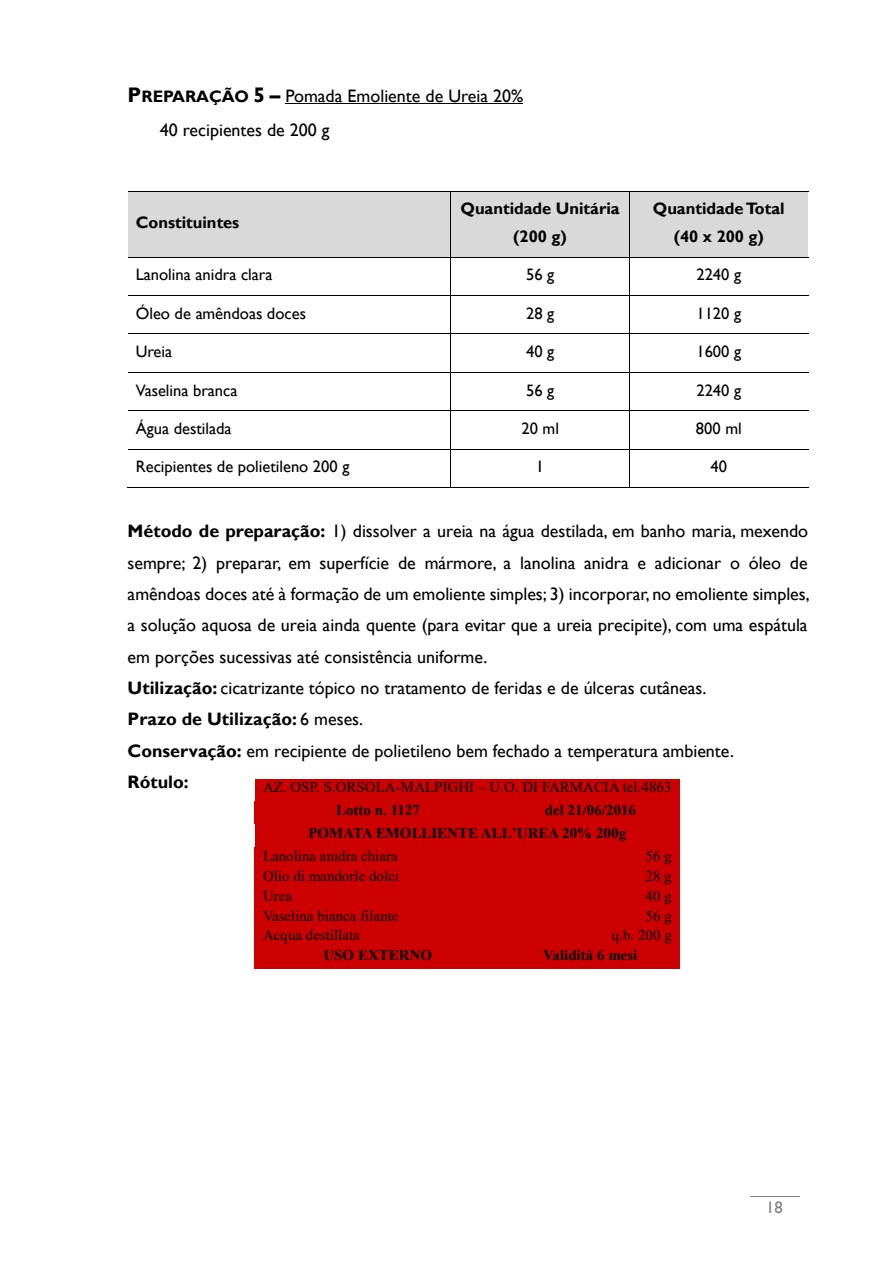
<style>
.page{position:relative;width:893px;height:1263px;background:#fff}
.page>*{position:absolute;margin:0;border:0;box-sizing:border-box;transform-origin:0 0}
.t1{font:18px/31.3px "Gill Sans";color:#000}
.t2{font:16.5px "Gill Sans";color:#000}
.t3{font:700 16.5px/28.2px "Gill Sans";color:#000;text-align:center}
.t4{font:16.5px "Gill Sans";color:#808080}
.t5{font:15px "Times New Roman";color:#000}
.t6{font:700 15px/22.8px "Times New Roman";color:#000}
.s1{font-weight:700;font-size:21px}
.s2{font-weight:700;font-size:16.5px}
.s3{font-weight:700}
</style>
<div class="page">
<hr style="left:750px;top:1196px;width:49px;height:1px;background:#7f7f7f">
<hr style="left:285px;top:104px;width:238px;height:1px;background:#000">
<div style="left:128px;top:191px;width:322px;height:66px;background:#d9d9d9"></div>
<div style="left:451px;top:191px;width:178px;height:66px;background:#d9d9d9"></div>
<div style="left:630px;top:191px;width:178px;height:66px;background:#d9d9d9"></div>
<hr style="left:128px;top:191px;width:322px;height:1px;background:#000">
<hr style="left:451px;top:191px;width:178px;height:1px;background:#000">
<hr style="left:630px;top:191px;width:178px;height:1px;background:#000">
<hr style="left:450px;top:191px;width:1px;height:66px;background:#000">
<hr style="left:629px;top:191px;width:1px;height:66px;background:#000">
<hr style="left:128px;top:257px;width:322px;height:1px;background:#000">
<hr style="left:451px;top:257px;width:178px;height:1px;background:#000">
<hr style="left:630px;top:257px;width:178px;height:1px;background:#000">
<hr style="left:450px;top:257px;width:1px;height:38px;background:#000">
<hr style="left:629px;top:257px;width:1px;height:38px;background:#000">
<hr style="left:128px;top:295px;width:322px;height:1px;background:#000">
<hr style="left:451px;top:295px;width:178px;height:1px;background:#000">
<hr style="left:630px;top:295px;width:178px;height:1px;background:#000">
<hr style="left:450px;top:296px;width:1px;height:38px;background:#000">
<hr style="left:629px;top:296px;width:1px;height:38px;background:#000">
<hr style="left:128px;top:334px;width:322px;height:1px;background:#000">
<hr style="left:451px;top:334px;width:178px;height:1px;background:#000">
<hr style="left:630px;top:334px;width:178px;height:1px;background:#000">
<hr style="left:450px;top:334px;width:1px;height:38px;background:#000">
<hr style="left:629px;top:334px;width:1px;height:38px;background:#000">
<hr style="left:128px;top:372px;width:322px;height:1px;background:#000">
<hr style="left:451px;top:372px;width:178px;height:1px;background:#000">
<hr style="left:630px;top:372px;width:178px;height:1px;background:#000">
<hr style="left:450px;top:373px;width:1px;height:37px;background:#000">
<hr style="left:629px;top:373px;width:1px;height:37px;background:#000">
<hr style="left:128px;top:410px;width:322px;height:1px;background:#000">
<hr style="left:451px;top:410px;width:178px;height:1px;background:#000">
<hr style="left:630px;top:410px;width:178px;height:1px;background:#000">
<hr style="left:450px;top:411px;width:1px;height:38px;background:#000">
<hr style="left:629px;top:411px;width:1px;height:38px;background:#000">
<hr style="left:128px;top:449px;width:322px;height:1px;background:#000">
<hr style="left:451px;top:449px;width:178px;height:1px;background:#000">
<hr style="left:630px;top:449px;width:178px;height:1px;background:#000">
<hr style="left:127px;top:488px;width:323px;height:1px;background:#000">
<hr style="left:450px;top:450px;width:1px;height:38px;background:#000">
<hr style="left:451px;top:488px;width:178px;height:1px;background:#000">
<hr style="left:629px;top:450px;width:1px;height:38px;background:#000">
<hr style="left:630px;top:488px;width:178px;height:1px;background:#000">
<div style="left:255px;top:779px;width:425px;height:22px;background:#c00"></div>
<div style="left:255px;top:801px;width:246px;height:23px;background:#c00"></div>
<div style="left:501px;top:801px;width:179px;height:23px;background:#c00"></div>
<div style="left:255px;top:824px;width:425px;height:23px;background:#c00"></div>
<div style="left:255px;top:847px;width:246px;height:20px;background:#c00"></div>
<div style="left:501px;top:847px;width:179px;height:20px;background:#c00"></div>
<div style="left:255px;top:867px;width:246px;height:20px;background:#c00"></div>
<div style="left:501px;top:867px;width:179px;height:20px;background:#c00"></div>
<div style="left:255px;top:887px;width:246px;height:20px;background:#c00"></div>
<div style="left:501px;top:887px;width:179px;height:20px;background:#c00"></div>
<div style="left:255px;top:907px;width:246px;height:20px;background:#c00"></div>
<div style="left:501px;top:907px;width:179px;height:20px;background:#c00"></div>
<div style="left:255px;top:927px;width:246px;height:19px;background:#c00"></div>
<div style="left:501px;top:927px;width:179px;height:19px;background:#c00"></div>
<div style="left:255px;top:946px;width:246px;height:23px;background:#c00"></div>
<div style="left:501px;top:946px;width:179px;height:23px;background:#c00"></div>
<p class="t1" style="left:160px;top:79px;width:365px;line-height:34px;text-indent:-32px"><span class="s1">P</span><span class="s2">REPARAÇÃO</span> <span class="s1">5 –</span> Pomada Emoliente de Ureia 20%<br>40 recipientes de 200 g</p>
<p class="t3" style="left:136px;top:208px;width:105px">Constituintes</p>
<p class="t3" style="left:461px;top:194px;width:161px">Quantidade Unitária (200 g)</p>
<p class="t3" style="left:653px;top:194px;width:133px">Quantidade Total (40 x 200 g)</p>
<p class="t2" style="left:136px;top:265px;width:138px">Lanolina anidra clara</p>
<p class="t2" style="left:526px;top:265px;width:30px">56 g</p>
<p class="t2" style="left:696px;top:265px;width:46px">2240 g</p>
<p class="t2" style="left:136px;top:303px;width:172px">Óleo de amêndoas doces</p>
<p class="t2" style="left:526px;top:303px;width:30px">28 g</p>
<p class="t2" style="left:696px;top:303px;width:46px">1120 g</p>
<p class="t2" style="left:136px;top:342px;width:38px">Ureia</p>
<p class="t2" style="left:526px;top:342px;width:30px">40 g</p>
<p class="t2" style="left:696px;top:342px;width:46px">1600 g</p>
<p class="t2" style="left:136px;top:380px;width:103px">Vaselina branca</p>
<p class="t2" style="left:526px;top:380px;width:30px">56 g</p>
<p class="t2" style="left:696px;top:380px;width:46px">2240 g</p>
<p class="t2" style="left:136px;top:419px;width:97px">Água destilada</p>
<p class="t2" style="left:521px;top:419px;width:39px">20 ml</p>
<p class="t2" style="left:696px;top:419px;width:47px">800 ml</p>
<p class="t2" style="left:136px;top:457px;width:215px">Recipientes de polietileno 200 g</p>
<p class="t2" style="left:536px;top:457px;width:10px">1</p>
<p class="t2" style="left:710px;top:457px;width:18px">40</p>
<p class="t1" style="left:128px;top:515px;width:684px"><span class="s3">Método de preparação:</span> 1) dissolver a ureia na água destilada, em banho maria, mexendo sempre; 2) preparar, em superfície de mármore, a lanolina anidra e adicionar o óleo de amêndoas doces até à formação de um emoliente simples; 3) incorporar, no emoliente simples, a solução aquosa de ureia ainda quente (para evitar que a ureia precipite), com uma espátula em porções sucessivas até consistência uniforme.<br><span class="s3">Utilização:</span> cicatrizante tópico no tratamento de feridas e de úlceras cutâneas.<br><span class="s3">Prazo de Utilização:</span> 6 meses.<br><span class="s3">Conservação:</span> em recipiente de polietileno bem fechado a temperatura ambiente.<br><span class="s3">Rótulo:</span></p>
<p class="t5" style="left:263px;top:779px;width:410px">AZ. OSP. S.ORSOLA-MALPIGHI – U.O. DI FARMACIA tel.4863</p>
<p class="t6" style="left:336px;top:799px;width:85px">Lotto n. 1127</p>
<p class="t6" style="left:308px;top:799px;width:329px;text-indent:236px">del 21/06/2016<br>POMATA EMOLLIENTE ALL’UREA 20% 200g</p>
<p class="t5" style="left:263px;top:847px;width:136px">Lanolina anidra chiara</p>
<p class="t5" style="left:645px;top:847px;width:28px">56 g</p>
<p class="t5" style="left:263px;top:867px;width:138px">Olio di mandorle dolci</p>
<p class="t5" style="left:645px;top:867px;width:28px">28 g</p>
<p class="t5" style="left:263px;top:887px;width:31px">Urea</p>
<p class="t5" style="left:645px;top:887px;width:28px">40 g</p>
<p class="t5" style="left:263px;top:907px;width:137px">Vaselina bianca filante</p>
<p class="t5" style="left:645px;top:907px;width:28px">56 g</p>
<p class="t5" style="left:263px;top:927px;width:98px">Acqua destillata</p>
<p class="t5" style="left:612px;top:927px;width:62px">q.b. 200 g</p>
<p class="t6" style="left:324px;top:944px;width:110px">USO EXTERNO</p>
<p class="t6" style="left:543px;top:944px;width:96px">Validità 6 mesi</p>
<p class="t4" style="left:766px;top:1198px;width:18px">18</p>
</div>
